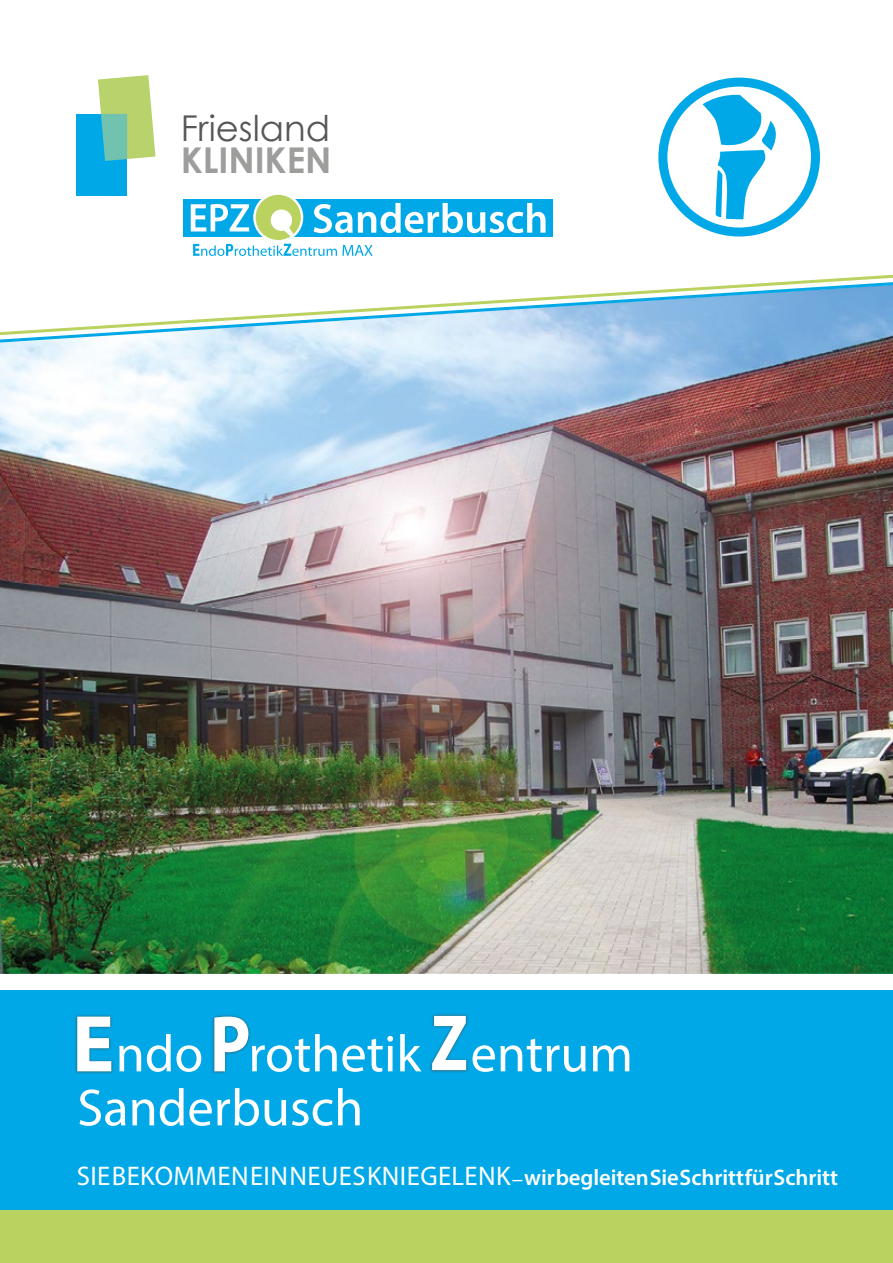
<style>
.page{position:relative;width:893px;height:1263px;background:#fff}
.page>*{position:absolute;margin:0;border:0;box-sizing:border-box;transform-origin:0 0}
.t1{font:52.5px/54px "Myriad Pro";color:#fff}
.t2{font:35.55px "Century Gothic";color:#575756}
.t3{font:700 35.55px "Century Gothic";color:#9d9d9c}
.t4{font:600 22.5px "Myriad Pro";letter-spacing:-.005em;color:#fff}
.s1{font-weight:400;font-size:27px}
.s2{font-weight:400}
</style>
<div class="page">
<div style="left:77px;top:114px;width:50px;height:82px;background:#00a8e7"></div>
<svg style="left:98px;top:75px;width:57px;height:86px;background:#a6d190"></svg>
<div style="left:0;top:991px;width:893px;height:221px;background:#00a8e7"></div>
<img style="left:0;top:345px;width:893px;height:629px">
<svg style="left:815px;top:782px;width:15px;height:4px"></svg>
<div style="left:183px;top:199px;width:370px;height:38px;background:#00a8e7"></div>
<svg style="left:191px;top:194px;width:355px;height:62px"></svg>
<div style="left:74px;top:1014px;width:40px;height:60px;background:#4a4a49;opacity:.75"></div>
<svg style="left:77px;top:1017px;width:34px;height:54px"></svg>
<div style="left:211px;top:1014px;width:40px;height:60px;background:#4a4a49;opacity:.75"></div>
<svg style="left:214px;top:1017px;width:34px;height:54px"></svg>
<div style="left:429px;top:1013px;width:40px;height:60px;background:#4a4a49;opacity:.75"></div>
<svg style="left:432px;top:1016px;width:34px;height:54px"></svg>
<svg style="left:0;top:338px;width:893px;height:7px;background:#bcd8ee"></svg>
<svg style="left:0;top:274px;width:893px;height:64px"></svg>
<svg style="left:663px;top:82px;width:152px;height:150px"></svg>
<div style="left:658px;top:78px;width:162px;height:159px;border:9px solid #00a8e7;border-radius:50%"></div>
<svg style="left:702px;top:93px;width:80px;height:126px"></svg>
<div style="left:0;top:1211px;width:893px;height:52px;background:#bad25f"></div>
<h2 class="t2" style="left:181px;top:103px;width:151px">Friesland</h2>
<h2 class="t3" style="left:181px;top:133px;width:152px">KLINIKEN</h2>
<h1 class="t1" style="left:77px;top:1026px;width:557px;text-indent:38px">ndo rothetik entrum<br>Sanderbusch</h1>
<p class="t4" style="left:77px;top:1163px;width:763px"><span class="s1">SIE BEKOMMEN EIN NEUES KNIEGELENK</span><span class="s2">–</span>wir begleiten Sie Schritt für Schritt</p>
</div>
